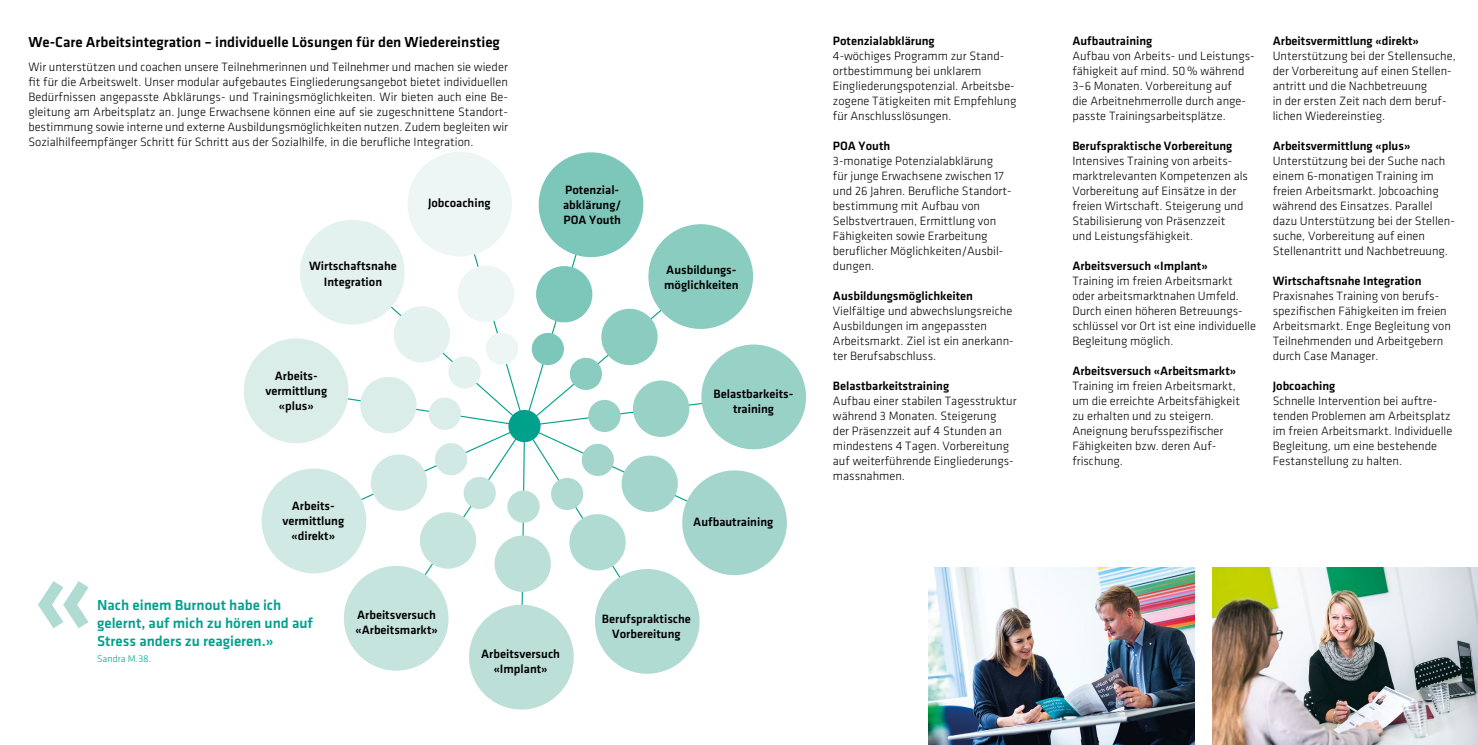
<style>
.page{position:relative;width:1478px;height:745px;background:#fff}
.page>*{position:absolute;margin:0;border:0;box-sizing:border-box;transform-origin:0 0}
.t1{font:500 122.25px "Klavika";color:#b0dbd2}
.t2{font:500 15px/17.5px "Klavika";color:#00a18c}
.t3{font:500 15px "Klavika";color:#000}
.t4{font:300 12.5px/15px "Klavika";color:#000}
.t5{font:500 12.5px/15px "Klavika";color:#000;text-align:center}
.t6{font:300 10px "Klavika";color:#00a18c}
</style>
<div class="page">
<img style="left:928px;top:567px;width:266px;height:177px">
<img style="left:1212px;top:567px;width:266px;height:177px">
<div style="left:701px;top:344px;width:105px;height:105px;background:#98d1c6;border-radius:50%"></div>
<svg style="left:244px;top:152px;width:550px;height:558px"></svg>
<p class="t3" style="left:28px;top:32px;width:473px">We-Care Arbeitsintegration – individuelle Lösungen für den Wiedereinstieg</p>
<p class="t4" style="left:28px;top:59px;width:481px;text-align:justify">Wir unterstützen und coachen unsere Teilnehmerinnen und Teilnehmer und machen sie wieder fit für die Arbeitswelt. Unser modular aufgebautes Eingliederungsangebot bietet individuellen Bedürfnissen angepasste Abklärungs- und Trainingsmöglichkeiten. Wir bieten auch eine Be&shy;gleitung am Arbeitsplatz an. Junge Erwachsene können eine auf sie zugeschnittene Standort&shy;bestimmung sowie interne und externe Ausbildungsmöglichkeiten nutzen. Zudem begleiten wir Sozialhilfeempfänger Schritt für Schritt aus der Sozialhilfe, in die berufliche Integration.</p>
<p class="t5" style="left:309px;top:258px;width:89px">Wirtschaftsnahe<br>Integration</p>
<p class="t5" style="left:428px;top:195px;width:64px">Jobcoaching</p>
<p class="t5" style="left:265px;top:368px;width:63px">Arbeits&shy;vermittlung «plus»</p>
<p class="t5" style="left:282px;top:497px;width:63px">Arbeits&shy;vermittlung «direkt»</p>
<p class="t5" style="left:563px;top:182px;width:60px;text-align:left">Potenzial&shy;abklärung/<br>POA Youth</p>
<p class="t5" style="left:664px;top:262px;width:76px;text-align:left">Ausbildungs&shy;möglichkeiten</p>
<p class="t5" style="left:713px;top:385px;width:81px">Belastbarkeits&shy;training</p>
<p class="t5" style="left:693px;top:513px;width:81px">Aufbautraining</p>
<h1 class="t1" style="left:34px;top:511px;width:63px">«</h1>
<p class="t2" style="left:97px;top:596px;width:217px">Nach einem Burnout habe ich gelernt, auf mich zu hören und auf<br>Stress anders zu reagieren.»</p>
<p class="t6" style="left:97px;top:652px;width:56px">Sandra M.38.</p>
<p class="t5" style="left:355px;top:606px;width:84px;text-align:left">Arbeitsversuch «Arbeitsmarkt»</p>
<p class="t5" style="left:481px;top:645px;width:80px">Arbeitsversuch «Implant»</p>
<p class="t5" style="left:602px;top:610px;width:91px">Berufspraktische</p>
<p class="t5" style="left:612px;top:625px;width:70px">Vorbereitung</p>
<p class="t5" style="left:833px;top:33px;width:103px">Potenzialabklärung</p>
<p class="t4" style="left:833px;top:48px;width:185px">4-wöchiges Programm zur Stand&shy;ortbestimmung bei unklarem<br>Eingliederungspotenzial. Arbeitsbe&shy;zogene Tätigkeiten mit Empfehlung für Anschlusslösungen.</p>
<p class="t5" style="left:833px;top:138px;width:59px">POA Youth</p>
<p class="t4" style="left:833px;top:153px;width:179px">3-monatige Potenzialabklärung für junge Erwachsene zwischen 17 und 26 Jahren. Berufliche Standort&shy;bestimmung mit Aufbau von<br>Selbstvertrauen, Ermittlung von<br>Fähigkeiten sowie Erarbeitung beruflicher Möglichkeiten/Ausbil&shy;dungen.</p>
<p class="t5" style="left:833px;top:288px;width:142px">Ausbildungsmöglichkeiten</p>
<p class="t4" style="left:833px;top:303px;width:182px">Vielfältige und abwechslungsreiche<br>Ausbildungen im angepassten<br>Arbeitsmarkt. Ziel ist ein anerkann&shy;ter Berufsabschluss.</p>
<p class="t5" style="left:833px;top:378px;width:118px">Belastbarkeitstraining</p>
<p class="t4" style="left:833px;top:393px;width:185px">Aufbau einer stabilen Tagesstruktur während 3 Monaten. Steigerung<br>der Präsenzzeit auf 4 Stunden an mindestens 4 Tagen. Vorbereitung auf weiterführende Eingliederungs&shy;massnahmen.</p>
<p class="t5" style="left:1072px;top:33px;width:81px">Aufbautraining</p>
<p class="t4" style="left:1072px;top:48px;width:184px">Aufbau von Arbeits- und Leistungs&shy;fähigkeit auf mind. 50% während 3–6 Monaten. Vorbereitung auf<br>die Arbeitnehmerrolle durch ange&shy;passte Trainingsarbeitsplätze.</p>
<p class="t5" style="left:1072px;top:138px;width:162px">Berufspraktische Vorbereitung</p>
<p class="t4" style="left:1072px;top:153px;width:177px">Intensives Training von arbeits&shy;marktrelevanten Kompetenzen als<br>Vorbereitung auf Einsätze in der freien Wirtschaft. Steigerung und<br>Stabilisierung von Präsenzzeit<br>und Leistungsfähigkeit.</p>
<p class="t5" style="left:1072px;top:258px;width:137px">Arbeitsversuch «Implant»</p>
<p class="t4" style="left:1072px;top:273px;width:185px">Training im freien Arbeitsmarkt oder arbeitsmarktnahen Umfeld.<br>Durch einen höheren Betreuungs&shy;schlüssel vor Ort ist eine individuelle<br>Begleitung möglich.</p>
<p class="t5" style="left:1072px;top:363px;width:165px">Arbeitsversuch «Arbeitsmarkt»</p>
<p class="t4" style="left:1072px;top:378px;width:169px">Training im freien Arbeitsmarkt, um die erreichte Arbeitsfähigkeit zu erhalten und zu steigern.<br>Aneignung berufsspezifischer<br>Fähigkeiten bzw. deren Auf&shy;frischung.</p>
<p class="t5" style="left:1272px;top:33px;width:148px">Arbeitsvermittlung «direkt»</p>
<p class="t4" style="left:1272px;top:48px;width:184px">Unterstützung bei der Stellensuche, der Vorbereitung auf einen Stellen&shy;antritt und die Nachbetreuung<br>in der ersten Zeit nach dem beruf&shy;lichen Wiedereinstieg.</p>
<p class="t5" style="left:1272px;top:138px;width:139px">Arbeitsvermittlung «plus»</p>
<p class="t4" style="left:1272px;top:153px;width:184px">Unterstützung bei der Suche nach einem 6-monatigen Training im freien Arbeitsmarkt. Jobcoaching während des Einsatzes. Parallel dazu Unterstützung bei der Stellen&shy;suche, Vorbereitung auf einen Stellenantritt und Nachbetreuung.</p>
<p class="t5" style="left:1272px;top:273px;width:150px">Wirtschaftsnahe Integration</p>
<p class="t4" style="left:1272px;top:288px;width:180px">Praxisnahes Training von berufs&shy;spezifischen Fähigkeiten im freien<br>Arbeitsmarkt. Enge Begleitung von<br>Teilnehmenden und Arbeitgebern durch Case Manager.</p>
<p class="t5" style="left:1272px;top:378px;width:64px">Jobcoaching</p>
<p class="t4" style="left:1272px;top:393px;width:181px">Schnelle Intervention bei auftre&shy;tenden Problemen am Arbeitsplatz im freien Arbeitsmarkt. Individuelle Begleitung, um eine bestehende Festanstellung zu halten.</p>
</div>
